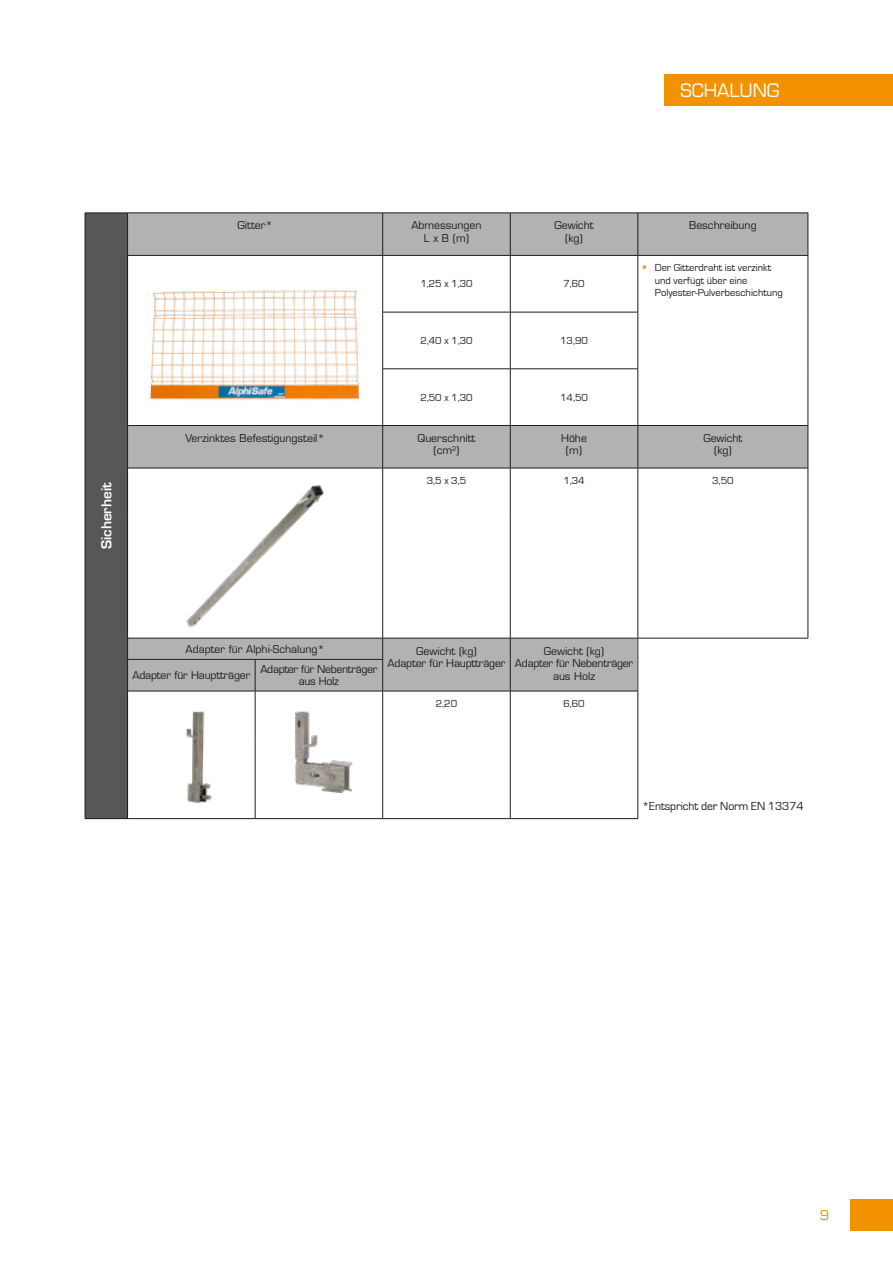
<style>
.page{position:relative;width:893px;height:1263px;background:#fff}
.page>*{position:absolute;margin:0;border:0;box-sizing:border-box;transform-origin:0 0}
.t1{font:18px "Eurostile LT Std";color:#fff}
.t2{font:600 13.5px "Eurostile LT Std";color:#fff}
.t3{font:13.5px "Eurostile LT Std";color:#f39200}
.t4{font:12px "Eurostile";letter-spacing:-.005em;color:#1d1d1b}
.t5{font:10.5px/12.6px "Eurostile LT Std";color:#1d1d1b;text-align:center}
.t6{font:10.5px/12.6px "Eurostile";color:#1d1d1b}
.t7{font:10.5px/12.6px "Eurostile LT Std";letter-spacing:-.025em;color:#1d1d1b;text-align:center}
.t8{font:10.5px/12.6px "Eurostile LT Std";letter-spacing:-.03em;color:#1d1d1b;text-align:center}
</style>
<div class="page">
<div style="left:850px;top:1199px;width:43px;height:32px;background:#f39200"></div>
<div style="left:664px;top:74px;width:229px;height:32px;background:#f39200"></div>
<div style="left:85px;top:213px;width:43px;height:606px;background:#575756"></div>
<svg style="left:128px;top:214px;width:680px;height:477px"></svg>
<div style="left:638px;top:638px;width:170px;height:181px;background:#fff"></div>
<hr style="left:85px;top:818px;width:43px;height:1px;background:#1d1d1b">
<hr style="left:128px;top:818px;width:127px;height:1px;background:#1d1d1b">
<hr style="left:255px;top:818px;width:128px;height:1px;background:#1d1d1b">
<hr style="left:85px;top:213px;width:43px;height:1px;background:#1d1d1b">
<hr style="left:85px;top:213px;width:1px;height:42px;background:#1d1d1b">
<hr style="left:128px;top:213px;width:127px;height:1px;background:#1d1d1b">
<hr style="left:127px;top:213px;width:1px;height:42px;background:#1d1d1b">
<hr style="left:255px;top:213px;width:128px;height:1px;background:#1d1d1b">
<hr style="left:383px;top:213px;width:127px;height:1px;background:#1d1d1b">
<hr style="left:382px;top:213px;width:1px;height:42px;background:#1d1d1b">
<hr style="left:510px;top:213px;width:128px;height:1px;background:#1d1d1b">
<hr style="left:510px;top:213px;width:1px;height:42px;background:#1d1d1b">
<hr style="left:638px;top:213px;width:170px;height:1px;background:#1d1d1b">
<hr style="left:638px;top:213px;width:1px;height:42px;background:#1d1d1b">
<hr style="left:808px;top:213px;width:1px;height:42px;background:#1d1d1b">
<hr style="left:85px;top:255px;width:1px;height:57px;background:#1d1d1b">
<hr style="left:127px;top:255px;width:128px;height:1px;background:#1d1d1b">
<hr style="left:127px;top:256px;width:1px;height:56px;background:#1d1d1b">
<hr style="left:255px;top:255px;width:128px;height:1px;background:#1d1d1b">
<hr style="left:383px;top:255px;width:127px;height:1px;background:#1d1d1b">
<hr style="left:382px;top:256px;width:1px;height:56px;background:#1d1d1b">
<hr style="left:510px;top:255px;width:128px;height:1px;background:#1d1d1b">
<hr style="left:510px;top:256px;width:1px;height:56px;background:#1d1d1b">
<hr style="left:638px;top:255px;width:170px;height:1px;background:#1d1d1b">
<hr style="left:638px;top:256px;width:1px;height:56px;background:#1d1d1b">
<hr style="left:808px;top:256px;width:1px;height:56px;background:#1d1d1b">
<hr style="left:85px;top:312px;width:1px;height:57px;background:#1d1d1b">
<hr style="left:127px;top:312px;width:1px;height:57px;background:#1d1d1b">
<hr style="left:808px;top:312px;width:1px;height:57px;background:#1d1d1b">
<hr style="left:85px;top:369px;width:1px;height:56px;background:#1d1d1b">
<hr style="left:127px;top:369px;width:1px;height:56px;background:#1d1d1b">
<hr style="left:808px;top:369px;width:1px;height:56px;background:#1d1d1b">
<hr style="left:85px;top:425px;width:1px;height:43px;background:#1d1d1b">
<hr style="left:127px;top:425px;width:128px;height:1px;background:#1d1d1b">
<hr style="left:127px;top:426px;width:1px;height:42px;background:#1d1d1b">
<hr style="left:255px;top:425px;width:128px;height:1px;background:#1d1d1b">
<hr style="left:382px;top:426px;width:1px;height:42px;background:#1d1d1b">
<hr style="left:510px;top:426px;width:1px;height:42px;background:#1d1d1b">
<hr style="left:85px;top:468px;width:1px;height:48px;background:#1d1d1b">
<hr style="left:127px;top:468px;width:128px;height:1px;background:#1d1d1b">
<hr style="left:127px;top:468px;width:1px;height:48px;background:#1d1d1b">
<hr style="left:255px;top:468px;width:128px;height:1px;background:#1d1d1b">
<hr style="left:85px;top:516px;width:1px;height:122px;background:#1d1d1b">
<hr style="left:127px;top:516px;width:1px;height:122px;background:#1d1d1b">
<hr style="left:382px;top:516px;width:1px;height:122px;background:#1d1d1b">
<hr style="left:510px;top:516px;width:1px;height:122px;background:#1d1d1b">
<svg style="left:85px;top:638px;width:1px;height:21px"></svg>
<hr style="left:127px;top:638px;width:128px;height:1px;background:#1d1d1b">
<svg style="left:127px;top:638px;width:1px;height:21px"></svg>
<hr style="left:255px;top:638px;width:128px;height:1px;background:#1d1d1b">
<hr style="left:383px;top:638px;width:127px;height:1px;background:#1d1d1b">
<svg style="left:382px;top:638px;width:1px;height:21px"></svg>
<hr style="left:85px;top:659px;width:1px;height:32px;background:#1d1d1b">
<hr style="left:127px;top:659px;width:128px;height:1px;background:#1d1d1b">
<hr style="left:127px;top:660px;width:1px;height:31px;background:#1d1d1b">
<hr style="left:255px;top:659px;width:128px;height:1px;background:#1d1d1b">
<hr style="left:255px;top:660px;width:1px;height:31px;background:#1d1d1b">
<hr style="left:382px;top:660px;width:1px;height:31px;background:#1d1d1b">
<hr style="left:85px;top:691px;width:1px;height:50px;background:#1d1d1b">
<hr style="left:127px;top:691px;width:128px;height:1px;background:#1d1d1b">
<hr style="left:127px;top:691px;width:1px;height:50px;background:#1d1d1b">
<hr style="left:255px;top:691px;width:128px;height:1px;background:#1d1d1b">
<hr style="left:85px;top:741px;width:1px;height:77px;background:#1d1d1b">
<hr style="left:127px;top:741px;width:1px;height:77px;background:#1d1d1b">
<hr style="left:382px;top:741px;width:1px;height:77px;background:#1d1d1b">
<hr style="left:383px;top:468px;width:127px;height:1px;background:#1d1d1b">
<hr style="left:382px;top:468px;width:1px;height:48px;background:#1d1d1b">
<hr style="left:510px;top:468px;width:128px;height:1px;background:#1d1d1b">
<hr style="left:510px;top:468px;width:1px;height:48px;background:#1d1d1b">
<hr style="left:255px;top:691px;width:1px;height:50px;background:#1d1d1b">
<hr style="left:383px;top:691px;width:127px;height:1px;background:#1d1d1b">
<hr style="left:382px;top:691px;width:1px;height:50px;background:#1d1d1b">
<hr style="left:255px;top:741px;width:1px;height:77px;background:#1d1d1b">
<hr style="left:383px;top:818px;width:127px;height:1px;background:#1d1d1b">
<hr style="left:382px;top:312px;width:128px;height:1px;background:#1d1d1b">
<hr style="left:382px;top:312px;width:1px;height:57px;background:#1d1d1b">
<hr style="left:510px;top:312px;width:128px;height:1px;background:#1d1d1b">
<hr style="left:510px;top:312px;width:1px;height:57px;background:#1d1d1b">
<hr style="left:638px;top:312px;width:1px;height:57px;background:#1d1d1b">
<hr style="left:382px;top:369px;width:128px;height:1px;background:#1d1d1b">
<hr style="left:382px;top:369px;width:1px;height:56px;background:#1d1d1b">
<hr style="left:510px;top:369px;width:128px;height:1px;background:#1d1d1b">
<hr style="left:510px;top:369px;width:1px;height:56px;background:#1d1d1b">
<hr style="left:638px;top:369px;width:1px;height:56px;background:#1d1d1b">
<hr style="left:510px;top:638px;width:128px;height:1px;background:#1d1d1b">
<svg style="left:510px;top:638px;width:1px;height:21px"></svg>
<hr style="left:510px;top:659px;width:1px;height:32px;background:#1d1d1b">
<hr style="left:510px;top:691px;width:128px;height:1px;background:#1d1d1b">
<hr style="left:510px;top:691px;width:1px;height:50px;background:#1d1d1b">
<hr style="left:510px;top:741px;width:1px;height:77px;background:#1d1d1b">
<hr style="left:510px;top:818px;width:128px;height:1px;background:#1d1d1b">
<svg style="left:638px;top:639px;width:1px;height:20px"></svg>
<hr style="left:638px;top:659px;width:1px;height:32px;background:#1d1d1b">
<hr style="left:638px;top:691px;width:1px;height:50px;background:#1d1d1b">
<hr style="left:638px;top:741px;width:1px;height:77px;background:#1d1d1b">
<hr style="left:383px;top:425px;width:127px;height:1px;background:#1d1d1b">
<hr style="left:510px;top:425px;width:128px;height:1px;background:#1d1d1b">
<hr style="left:638px;top:425px;width:170px;height:1px;background:#1d1d1b">
<hr style="left:638px;top:426px;width:1px;height:42px;background:#1d1d1b">
<hr style="left:808px;top:426px;width:1px;height:42px;background:#1d1d1b">
<hr style="left:638px;top:516px;width:1px;height:122px;background:#1d1d1b">
<hr style="left:808px;top:516px;width:1px;height:122px;background:#1d1d1b">
<hr style="left:638px;top:638px;width:170px;height:1px;background:#1d1d1b">
<hr style="left:638px;top:468px;width:170px;height:1px;background:#1d1d1b">
<hr style="left:638px;top:468px;width:1px;height:48px;background:#1d1d1b">
<hr style="left:808px;top:468px;width:1px;height:48px;background:#1d1d1b">
<div style="left:138px;top:266px;width:234px;height:149px;background:#fff"></div>
<img style="left:148px;top:290px;width:214px;height:114px">
<img style="left:159px;top:479px;width:192px;height:148px">
<img style="left:186px;top:711px;width:26px;height:92px">
<img style="left:295px;top:711px;width:58px;height:83px">
<svg style="left:643px;top:265px;width:3px;height:4px"></svg>
<h1 class="t1" style="left:680px;top:80px;width:101px">SCHALUNG</h1>
<p class="t2" style="left:98px;top:549px;width:68px;rotate:-90deg">Sicherheit</p>
<p class="t5" style="left:238px;top:219px;width:37px">Gitter*</p>
<p class="t5" style="left:411px;top:219px;width:72px">Abmessungen<br>L x B (m)</p>
<p class="t5" style="left:554px;top:219px;width:41px">Gewicht (kg)</p>
<p class="t5" style="left:689px;top:219px;width:69px">Beschreibung</p>
<p class="t6" style="left:420px;top:278px;width:54px">1,25 x 1,30</p>
<p class="t6" style="left:563px;top:278px;width:23px">7,60</p>
<p class="t6" style="left:655px;top:261px;width:130px">Der Gitterdraht ist verzinkt und verfügt über eine<br>Polyester-Pulverbeschichtung</p>
<p class="t6" style="left:420px;top:334px;width:54px">2,40 x 1,30</p>
<p class="t6" style="left:560px;top:334px;width:29px">13,90</p>
<p class="t6" style="left:420px;top:391px;width:54px">2,50 x 1,30</p>
<p class="t6" style="left:560px;top:391px;width:29px">14,50</p>
<p class="t5" style="left:185px;top:432px;width:141px">Verzinktes Befestigungsteil*</p>
<p class="t5" style="left:418px;top:432px;width:59px">Querschnitt (cm<sup>2</sup>)</p>
<p class="t5" style="left:561px;top:432px;width:27px">Höhe (m)</p>
<p class="t5" style="left:703px;top:432px;width:41px">Gewicht (kg)</p>
<p class="t6" style="left:427px;top:474px;width:41px">3,5 x 3,5</p>
<p class="t6" style="left:563px;top:474px;width:23px">1,34</p>
<p class="t6" style="left:712px;top:474px;width:23px">3,50</p>
<p class="t5" style="left:186px;top:643px;width:141px">Adapter für Alphi-Schalung*</p>
<p class="t5" style="left:387px;top:644px;width:119px">Gewicht (kg)<br>Adapter für Hauptträger</p>
<p class="t7" style="left:515px;top:644px;width:120px">Gewicht (kg)<br>Adapter für Nebenträger aus Holz</p>
<p class="t5" style="left:132px;top:669px;width:119px">Adapter für Hauptträger</p>
<p class="t8" style="left:260px;top:663px;width:119px">Adapter für Nebenträger aus Holz</p>
<p class="t6" style="left:436px;top:697px;width:23px">2,20</p>
<p class="t6" style="left:563px;top:697px;width:23px">6,60</p>
<p class="t4" style="left:642px;top:800px;width:163px">*Entspricht der Norm EN 13374</p>
<p class="t3" style="left:820px;top:1207px;width:11px">9</p>
</div>
